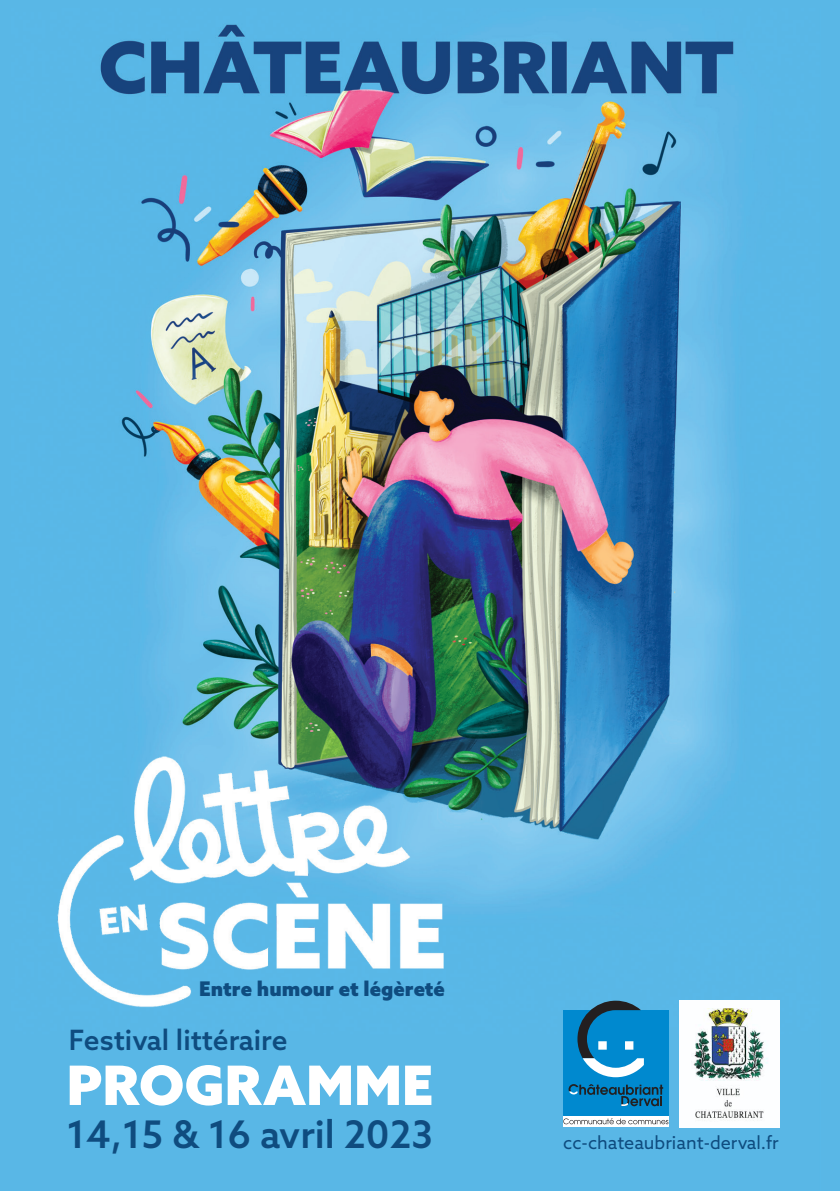
<style>
.page{position:relative;width:840px;height:1191px;background:#fff}
.page>*{position:absolute;margin:0;border:0;box-sizing:border-box;transform-origin:0 0}
.Texte_courant_Bleu{font:900 54.4px "Azo Sans";color:#fff}
.t1{font:500 38px "Azo Sans";color:#0f4c7f}
.Texte_courant_Bleu-2{font:500 28px "Azo Sans";color:#0f4c7f}
.t2{font:900 20.2px "Azo Sans";color:#0f4c7f}
.t3{font:18px "Azo Sans";color:#0f4c7f}
</style>
<div class="page">
<div style="left:0;top:0;width:839px;height:1191px;background:#59b7e6"></div>
<img style="left:12px;top:9px;width:808px;height:1182px">
<img style="left:48px;top:751px;width:416px;height:260px">
<svg style="left:563px;top:1115px;width:105px;height:12px"></svg>
<div style="left:563px;top:1010px;width:105px;height:105px;background:#0089cf"></div>
<svg style="left:577px;top:1000px;width:66px;height:77px"></svg>
<svg style="left:563px;top:1118px;width:105px;height:6px"></svg>
<svg style="left:568px;top:1084px;width:94px;height:22px"></svg>
<img style="left:678px;top:1000px;width:100px;height:127px">
<p class="t2" style="left:199px;top:975px;width:247px">Entre humour et légèreté</p>
<p class="Texte_courant_Bleu-2" style="left:69px;top:1021px;width:220px">Festival littéraire</p>
<p class="Texte_courant_Bleu" style="left:67px;top:1049px;width:368px">PROGRAMME</p>
<p class="t1" style="left:67px;top:1109px;width:367px">14,15 &amp; 16 avril 2023</p>
<p class="t3" style="left:563px;top:1130px;width:217px">cc-chateaubriant-derval.fr</p>
</div>
